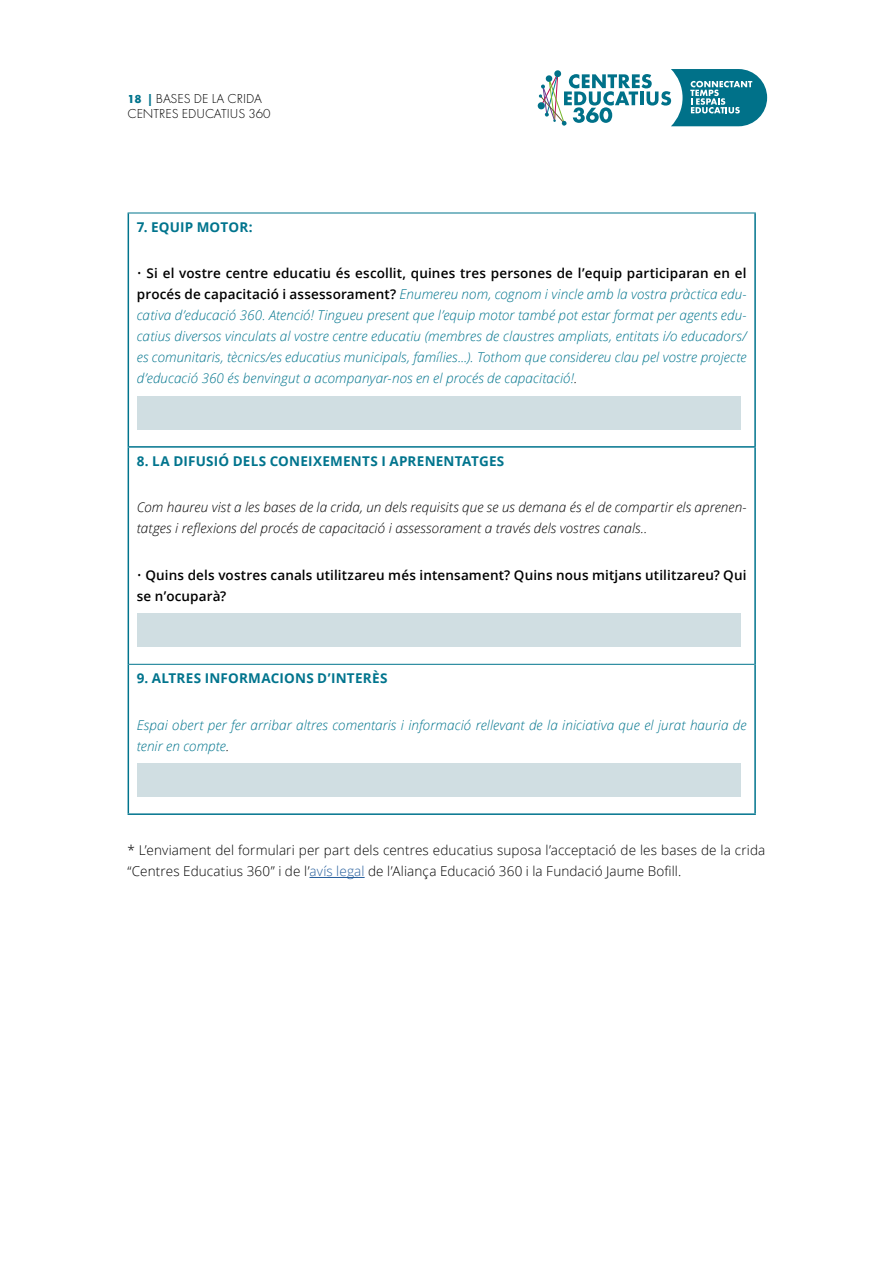
<style>
.page{position:relative;width:893px;height:1263px;background:#fff}
.page>*{position:absolute;margin:0;border:0;box-sizing:border-box;transform-origin:0 0}
.t1{font:italic 300 13.5px/21px "Open Sans";letter-spacing:.005em;color:#00748d;text-align:justify}
.t2{font:300 13.5px/21px "Open Sans";letter-spacing:.01em;color:#000}
.t3{font:italic 300 13.5px/21px "Open Sans";letter-spacing:.005em;color:#000}
.t4{font:600 13.5px/21px "Open Sans";letter-spacing:.01em;color:#000}
.t5{font:700 13.5px "Open Sans";letter-spacing:.015em;color:#00748d}
.t6{font:300 13.5px/15.5px "Futura PT";color:#000}
.s1{font-weight:700;font-size:12px;color:#00748d}
.s2{font-style:normal;color:#000}
.s3{font-weight:600;font-style:normal;color:#000}
.s4{color:#000}
.s5{font-weight:300}
.s6{color:#245d9c}
</style>
<div class="page">
<svg style="left:537px;top:69px;width:231px;height:58px"></svg>
<hr style="left:309px;top:877px;width:56px;height:1px;background:#245d9c">
<hr style="left:754px;top:213px;width:2px;height:233px;background:#00748d">
<hr style="left:754px;top:448px;width:2px;height:216px;background:#00748d">
<hr style="left:754px;top:664px;width:2px;height:149px;background:#00748d">
<hr style="left:128px;top:213px;width:1px;height:233px;background:#00748d">
<hr style="left:128px;top:448px;width:1px;height:216px;background:#00748d">
<hr style="left:128px;top:664px;width:1px;height:149px;background:#00748d">
<hr style="left:128px;top:213px;width:628px;height:1px;background:#00748d">
<hr style="left:129px;top:664px;width:625px;height:1px;background:#00748d">
<hr style="left:128px;top:446px;width:628px;height:2px;background:#00748d">
<hr style="left:128px;top:813px;width:628px;height:2px;background:#00748d">
<div style="left:137px;top:396px;width:604px;height:34px;background:#d0dee2"></div>
<div style="left:137px;top:613px;width:604px;height:34px;background:#d0dee2"></div>
<div style="left:137px;top:763px;width:604px;height:34px;background:#d0dee2"></div>
<p class="t6" style="left:128px;top:91px;width:145px"><span class="s1">18 |</span> BASES DE LA CRIDA<br>CENTRES EDUCATIUS 360</p>
<p class="t5" style="left:137px;top:217px;width:117px">7. EQUIP MOTOR:</p>
<p class="t1" style="left:137px;top:262px;width:611px"><span class="s2">•</span> <span class="s3">Si el vostre centre educatiu és escollit, quines tres persones de l’equip participaran en el procés de capacitació i assessorament?</span> Enumereu nom, cognom i vincle amb la vostra pràctica edu&shy;cativa d’educació 360. Atenció! Tingueu present que l’equip motor també pot estar format per agents edu&shy;catius diversos vinculats al vostre centre educatiu (membres de claustres ampliats, entitats i/o educadors/ es comunitaris, tècnics/es educatius municipals, famílies...). Tothom que considereu clau pel vostre projecte d’educació 360 és benvingut a acompanyar-nos en el procés de capacitació!<span class="s4">.</span></p>
<p class="t5" style="left:137px;top:451px;width:369px">8. LA DIFUSIÓ DELS CONEIXEMENTS I APRENENTATGES</p>
<p class="t3" style="left:137px;top:496px;width:611px">Com haureu vist a les bases de la crida, un dels requisits que se us demana és el de compartir els aprenen&shy;tatges i reflexions del procés de capacitació i assessorament a través dels vostres canals..</p>
<p class="t4" style="left:137px;top:564px;width:611px"><span class="s5">•</span> Quins dels vostres canals utilitzareu més intensament? Quins nous mitjans utilitzareu? Qui se n’ocuparà?</p>
<p class="t5" style="left:137px;top:669px;width:252px">9. ALTRES INFORMACIONS D’INTERÈS</p>
<p class="t1" style="left:137px;top:714px;width:611px">Espai obert per fer arribar altres comentaris i informació rellevant de la iniciativa que el jurat hauria de tenir en compte<span class="s4">.</span></p>
<p class="t2" style="left:128px;top:840px;width:639px">* L’enviament del formulari per part dels centres educatius suposa l’acceptació de les bases de la crida “Centres Educatius 360” i de l’<span class="s6">avís legal</span> de l’Aliança Educació 360 i la Fundació Jaume Bofill.</p>
</div>
